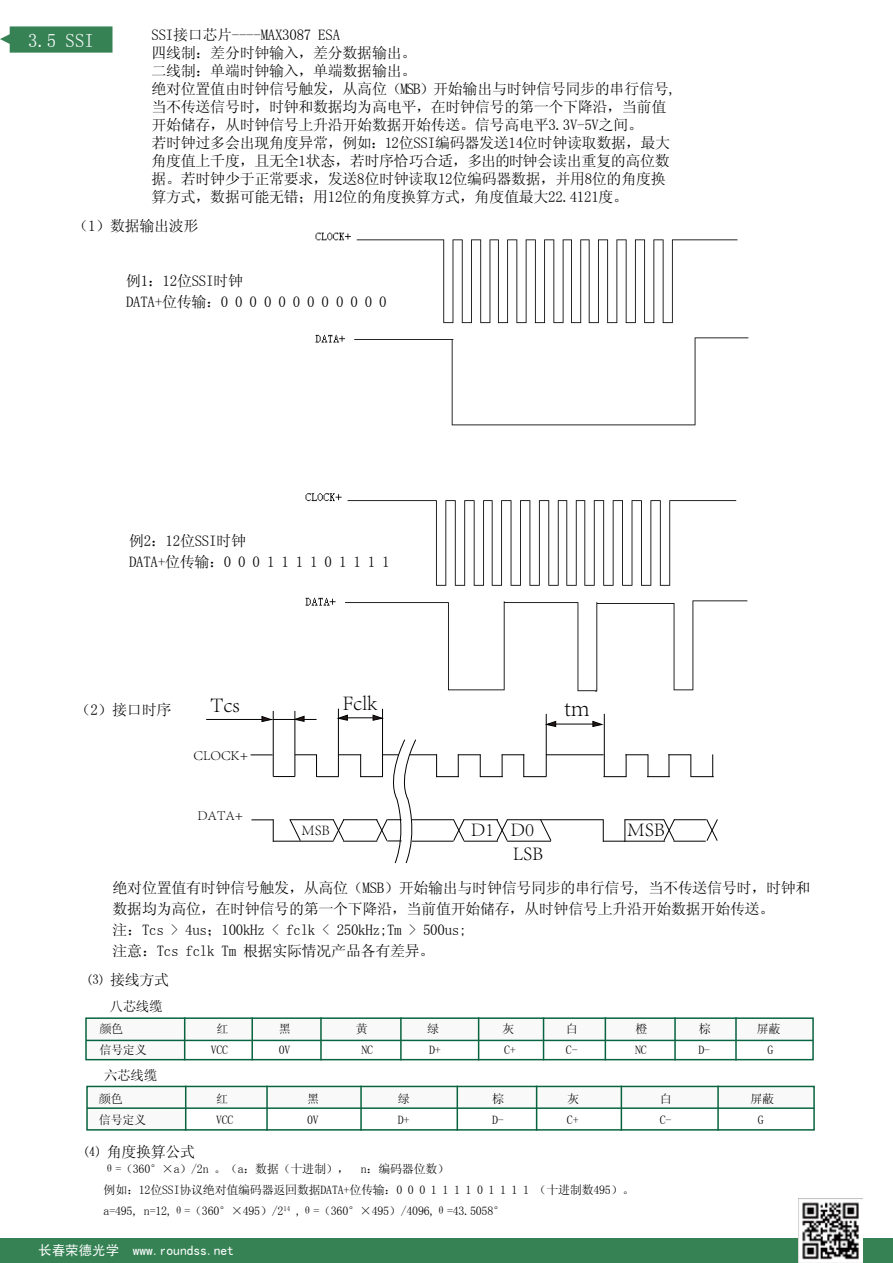
<style>
.page{position:relative;width:893px;height:1263px;background:#fff}
.page>*{position:absolute;margin:0;border:0;box-sizing:border-box;transform-origin:0 0}
.t1{font:300 23.85px "Adobe Song Std";color:#000}
.t2{font:300 21.3px "Adobe Song Std";color:#000}
.t3{font:300 19.65px "Adobe Song Std";color:#000}
.t4{font:18.75px "Sim Sun";color:#fff}
.t5{font:15px/18px "Sim Sun";letter-spacing:-.02em;color:#000}
.t6{font:300 14.7px "Adobe Song Std";color:#000}
.t7{font:300 13.8px "Adobe Song Std";color:#000}
.t8{font:13.5px "Sim Hei";color:#fff}
.t9{font:13.5px "Sim Sun";letter-spacing:-.02em;color:#000}
.t10{font:12px/21px "Sim Sun";letter-spacing:-.02em;color:#000}
</style>
<div class="page">
<div style="left:0;top:1238px;width:893px;height:25px;background:#368255"></div>
<img style="left:799px;top:1198px;width:64px;height:64px">
<img style="left:315px;top:232px;width:434px;height:194px">
<div style="left:87px;top:1088px;width:727px;height:18px;background:#f9f9f9"></div>
<div style="left:87px;top:1100px;width:99px;height:29px;background:#f9f9f9"></div>
<div style="left:86px;top:1086px;width:729px;height:44px;border:2px solid #086340"></div>
<hr style="left:717px;top:1086px;width:2px;height:45px;background:#086340">
<hr style="left:360px;top:1086px;width:2px;height:45px;background:#086340">
<hr style="left:266px;top:1086px;width:2px;height:45px;background:#086340">
<hr style="left:185px;top:1086px;width:1px;height:45px;background:#086340">
<hr style="left:536px;top:1086px;width:1px;height:45px;background:#086340">
<hr style="left:621px;top:1086px;width:1px;height:45px;background:#086340">
<hr style="left:457px;top:1086px;width:1px;height:45px;background:#086340">
<hr style="left:87px;top:1107px;width:727px;height:2px;background:#086340">
<div style="left:86px;top:1019px;width:99px;height:39px;background:#f9f9f9"></div>
<div style="left:183px;top:1019px;width:630px;height:20px;background:#f9f9f9"></div>
<div style="left:85px;top:1017px;width:729px;height:43px;border:2px solid #086340"></div>
<hr style="left:184px;top:1017px;width:1px;height:43px;background:#086340">
<hr style="left:251px;top:1017px;width:2px;height:43px;background:#086340">
<hr style="left:320px;top:1017px;width:2px;height:43px;background:#086340">
<hr style="left:400px;top:1017px;width:2px;height:43px;background:#086340">
<hr style="left:543px;top:1017px;width:1px;height:43px;background:#086340">
<hr style="left:478px;top:1017px;width:1px;height:43px;background:#086340">
<hr style="left:605px;top:1017px;width:1px;height:43px;background:#086340">
<hr style="left:674px;top:1017px;width:2px;height:43px;background:#086340">
<hr style="left:735px;top:1017px;width:2px;height:43px;background:#086340">
<hr style="left:86px;top:1040px;width:727px;height:1px;background:#086340">
<svg style="left:0;top:26px;width:113px;height:27px;background:#4a8e66"></svg>
<hr style="left:273px;top:711px;width:1px;height:65px;background:#000">
<hr style="left:294px;top:711px;width:1px;height:65px;background:#000">
<svg style="left:603px;top:819px;width:1px;height:22px"></svg>
<svg style="left:624px;top:819px;width:1px;height:22px"></svg>
<svg style="left:663px;top:819px;width:12px;height:22px"></svg>
<svg style="left:706px;top:819px;width:12px;height:22px"></svg>
<hr style="left:338px;top:709px;width:1px;height:67px;background:#000">
<hr style="left:382px;top:709px;width:1px;height:68px;background:#000">
<hr style="left:546px;top:714px;width:1px;height:63px;background:#000">
<hr style="left:604px;top:714px;width:1px;height:63px;background:#000">
<hr style="left:206px;top:719px;width:67px;height:1px;background:#000">
<hr style="left:273px;top:719px;width:44px;height:1px;background:#000">
<hr style="left:341px;top:717px;width:39px;height:1px;background:#000">
<hr style="left:507px;top:819px;width:96px;height:1px;background:#000">
<hr style="left:625px;top:819px;width:39px;height:1px;background:#000">
<hr style="left:603px;top:841px;width:62px;height:1px;background:#000">
<hr style="left:674px;top:819px;width:32px;height:1px;background:#000">
<hr style="left:673px;top:841px;width:33px;height:1px;background:#000">
<hr style="left:546px;top:754px;width:58px;height:1px;background:#000">
<svg style="left:603px;top:754px;width:111px;height:23px"></svg>
<svg style="left:251px;top:739px;width:301px;height:125px"></svg>
<svg style="left:261px;top:715px;width:13px;height:7px"></svg>
<svg style="left:336px;top:714px;width:12px;height:7px"></svg>
<svg style="left:294px;top:715px;width:11px;height:7px"></svg>
<svg style="left:372px;top:714px;width:12px;height:7px"></svg>
<hr style="left:548px;top:724px;width:46px;height:1px;background:#000">
<svg style="left:545px;top:720px;width:12px;height:7px"></svg>
<svg style="left:592px;top:720px;width:13px;height:7px"></svg>
<img style="left:305px;top:493px;width:443px;height:199px">
<p class="t4" style="left:28px;top:31px;width:67px">3.5 SSI</p>
<p class="t5" style="left:152px;top:25px;width:526px">SSI接口芯片----MAX3087 ESA<br>四线制：差分时钟输入，差分数据输出。<br>二线制：单端时钟输入，单端数据输出。<br>绝对位置值由时钟信号触发，从高位（MSB）开始输出与时钟信号同步的串行信号,当不传送信号时，时钟和数据均为高电平，在时钟信号的第一个下降沿，当前值开始储存，从时钟信号上升沿开始数据开始传送。信号高电平3.3V-5V之间。<br>若时钟过多会出现角度异常，例如：12位SSI编码器发送14位时钟读取数据，最大角度值上千度，且无全1状态，若时序恰巧合适，多出的时钟会读出重复的高位数据。若时钟少于正常要求，发送8位时钟读取12位编码器数据，并用8位的角度换算方式，数据可能无错；用12位的角度换算方式，角度值最大22.4121度。</p>
<p class="t5" style="left:74px;top:217px;width:127px">（1）数据输出波形</p>
<p class="t5" style="left:126px;top:270px;width:262px;line-height:21px">例1：12位SSI时钟<br>DATA+位传输：0 0 0 0 0 0 0 0 0 0 0 0</p>
<p class="t5" style="left:129px;top:530px;width:262px;line-height:21px">例2：12位SSI时钟<br>DATA+位传输：0 0 0 1 1 1 1 0 1 1 1 1</p>
<p class="t5" style="left:76px;top:700px;width:97px">（2）接口时序</p>
<h2 class="t2" style="left:211px;top:692px;width:31px">Tcs</h2>
<h2 class="t2" style="left:342px;top:690px;width:37px">Fclk</h2>
<h1 class="t1" style="left:564px;top:694px;width:27px">tm</h1>
<p class="t7" style="left:194px;top:748px;width:56px">CLOCK+</p>
<p class="t7" style="left:197px;top:808px;width:47px">DATA+</p>
<p class="t6" style="left:301px;top:822px;width:30px">MSB</p>
<h3 class="t3" style="left:471px;top:818px;width:65px">D1 D0</h3>
<h3 class="t3" style="left:627px;top:818px;width:39px">MSB</h3>
<h3 class="t3" style="left:513px;top:842px;width:32px">LSB</h3>
<p class="t5" style="left:113px;top:877px;width:699px;line-height:21px">绝对位置值有时钟信号触发，从高位（MSB）开始输出与时钟信号同步的串行信号, 当不传送信号时，时钟和数据均为高位，在时钟信号的第一个下降沿，当前值开始储存，从时钟信号上升沿开始数据开始传送。<br>注：Tcs &gt; 4us；100kHz &lt; fclk &lt; 250kHz;Tm &gt; 500us;<br>注意：Tcs fclk Tm 根据实际情况产品各有差异。</p>
<p class="t5" style="left:88px;top:971px;width:83px">⑶ 接线方式</p>
<p class="t9" style="left:110px;top:1000px;width:55px">八芯线缆</p>
<p class="t10" style="left:99px;top:1018px;width:25px">颜色</p>
<p class="t10" style="left:216px;top:1018px;width:13px">红</p>
<p class="t10" style="left:279px;top:1018px;width:13px">黑</p>
<p class="t10" style="left:356px;top:1018px;width:13px">黄</p>
<p class="t10" style="left:427px;top:1018px;width:13px">绿</p>
<p class="t10" style="left:502px;top:1018px;width:13px">灰</p>
<p class="t10" style="left:566px;top:1018px;width:13px">白</p>
<p class="t10" style="left:635px;top:1018px;width:13px">橙</p>
<p class="t10" style="left:699px;top:1018px;width:13px">棕</p>
<p class="t10" style="left:757px;top:1018px;width:25px">屏蔽</p>
<p class="t10" style="left:99px;top:1039px;width:49px">信号定义</p>
<p class="t10" style="left:211px;top:1039px;width:19px">VCC</p>
<p class="t10" style="left:279px;top:1039px;width:13px">0V</p>
<p class="t10" style="left:361px;top:1039px;width:13px">NC</p>
<p class="t10" style="left:429px;top:1039px;width:13px">D+</p>
<p class="t10" style="left:504px;top:1039px;width:13px">C+</p>
<p class="t10" style="left:566px;top:1039px;width:13px">C-</p>
<p class="t10" style="left:635px;top:1039px;width:13px">NC</p>
<p class="t10" style="left:698px;top:1039px;width:13px">D-</p>
<p class="t10" style="left:768px;top:1039px;width:7px">G</p>
<p class="t9" style="left:104px;top:1068px;width:55px">六芯线缆</p>
<p class="t10" style="left:99px;top:1088px;width:25px">颜色</p>
<p class="t10" style="left:216px;top:1088px;width:13px">红</p>
<p class="t10" style="left:307px;top:1088px;width:13px">黑</p>
<p class="t10" style="left:398px;top:1088px;width:13px">绿</p>
<p class="t10" style="left:492px;top:1088px;width:13px">棕</p>
<p class="t10" style="left:567px;top:1088px;width:13px">灰</p>
<p class="t10" style="left:660px;top:1088px;width:13px">白</p>
<p class="t10" style="left:750px;top:1088px;width:25px">屏蔽</p>
<p class="t10" style="left:99px;top:1109px;width:49px">信号定义</p>
<p class="t10" style="left:216px;top:1109px;width:19px">VCC</p>
<p class="t10" style="left:307px;top:1109px;width:13px">0V</p>
<p class="t10" style="left:398px;top:1109px;width:13px">D+</p>
<p class="t10" style="left:492px;top:1109px;width:13px">D-</p>
<p class="t10" style="left:567px;top:1109px;width:13px">C+</p>
<p class="t10" style="left:660px;top:1109px;width:13px">C-</p>
<p class="t10" style="left:758px;top:1109px;width:7px">G</p>
<p class="t5" style="left:85px;top:1143px;width:112px">⑷ 角度换算公式</p>
<p class="t10" style="left:104px;top:1158px;width:532px">θ=（360°×a）/2n 。（a：数据（十进制）， n：编码器位数）<br>例如：12位SSI协议绝对值编码器返回数据DATA+位传输：0 0 0 1 1 1 1 0 1 1 1 1 （十进制数495）。a=495, n=12,θ=（360°×495）/2<sup>14</sup> ,θ=（360°×495）/4096,θ=43.5058°</p>
<p class="t8" style="left:38px;top:1244px;width:197px">长春荣德光学 www.roundss.net</p>
</div>
